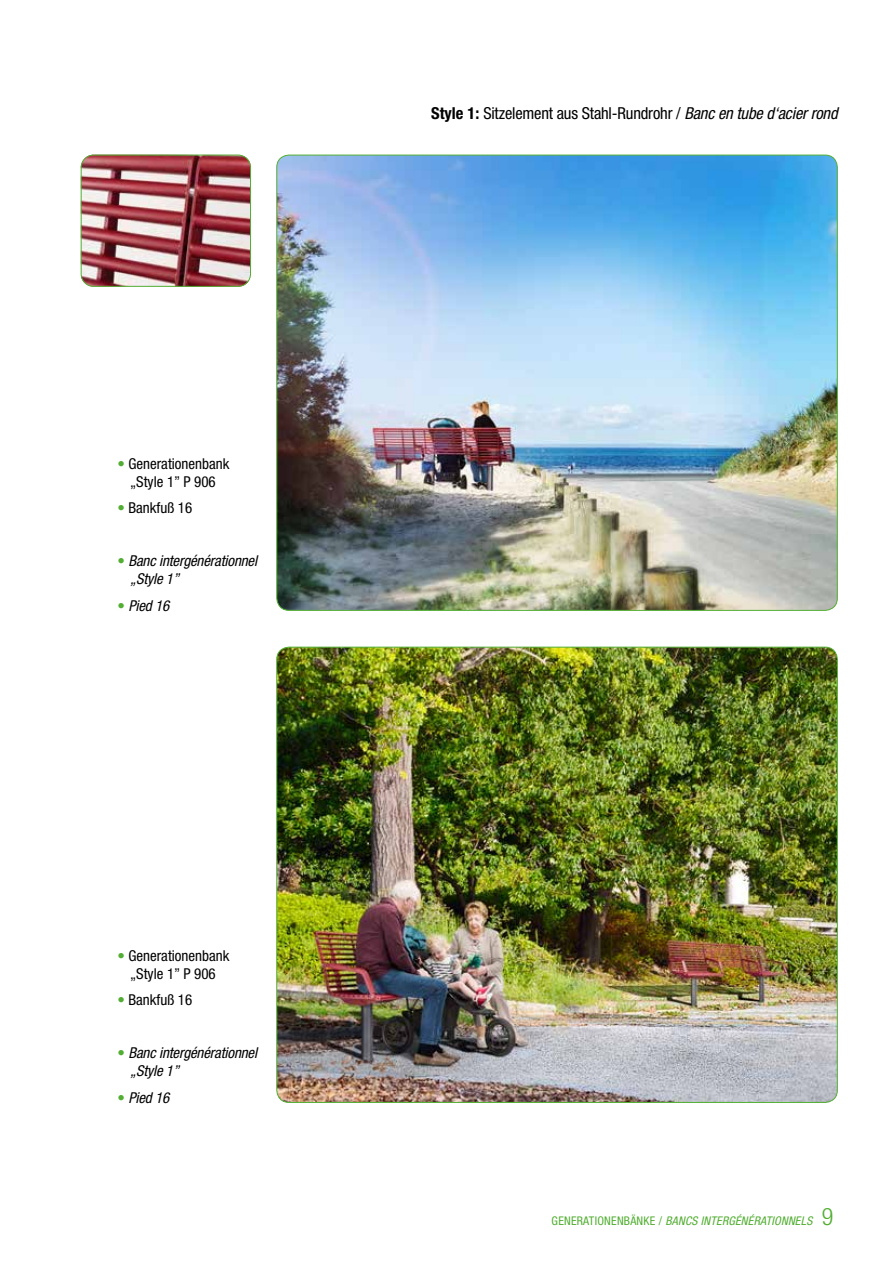
<style>
.page{position:relative;width:893px;height:1263px;background:#fff}
.page>*{position:absolute;margin:0;border:0;box-sizing:border-box;transform-origin:0 0}
.t1{font:condensed 16.5px "Helvetica Neue";letter-spacing:-.01em;color:#000}
.t2{font:condensed 15px/18px "Helvetica Neue";color:#000;text-align:center}
.t3{font:italic condensed 15px/18px "Helvetica Neue";letter-spacing:-.01em;color:#000}
.t4{font:italic condensed 12px "Helvetica Neue";letter-spacing:.02em;color:#52ae32}
.s1{font-weight:700;color:#52ae32}
.s2{font-weight:700;font-style:normal;color:#52ae32}
.s3{font-weight:700}
.s4{font-style:italic}
.s5{font-style:normal}
.s6{font-weight:300;font-style:normal;font-size:24px}
</style>
<div class="page">
<img style="left:277px;top:155px;width:559px;height:454px">
<img style="left:278px;top:647px;width:558px;height:454px">
<img style="left:81px;top:155px;width:170px;height:132px">
<div style="left:81px;top:155px;width:170px;height:132px;border:1px solid #52ae32;border-radius:12px"></div>
<p class="t2" style="left:117px;top:454px;width:114px"><span class="s1">•</span> Generationenbank „Style 1” P 906</p>
<p class="t2" style="left:117px;top:499px;width:76px"><span class="s1">•</span> Bankfuß 16</p>
<p class="t3" style="left:130px;top:552px;width:129px;text-indent:-13px"><span class="s2">•</span> Banc intergénérationnel „Style 1”</p>
<p class="t3" style="left:117px;top:596px;width:54px"><span class="s2">•</span> Pied 16</p>
<p class="t2" style="left:117px;top:946px;width:114px"><span class="s1">•</span> Generationenbank „Style 1” P 906</p>
<p class="t2" style="left:117px;top:991px;width:76px"><span class="s1">•</span> Bankfuß 16</p>
<p class="t3" style="left:130px;top:1044px;width:129px;text-indent:-13px"><span class="s2">•</span> Banc intergénérationnel „Style 1”</p>
<p class="t3" style="left:117px;top:1088px;width:54px"><span class="s2">•</span> Pied 16</p>
<p class="t1" style="left:431px;top:104px;width:408px"><span class="s3">Style 1:</span> Sitzelement aus Stahl-Rundrohr / <span class="s4">Banc en tube d‘acier rond</span></p>
<p class="t4" style="left:552px;top:1213px;width:283px"><span class="s5">GENERATIONENBÄNKE /</span> BANCS INTERGÉNÉRATIONNELS <span class="s6">9</span></p>
</div>
